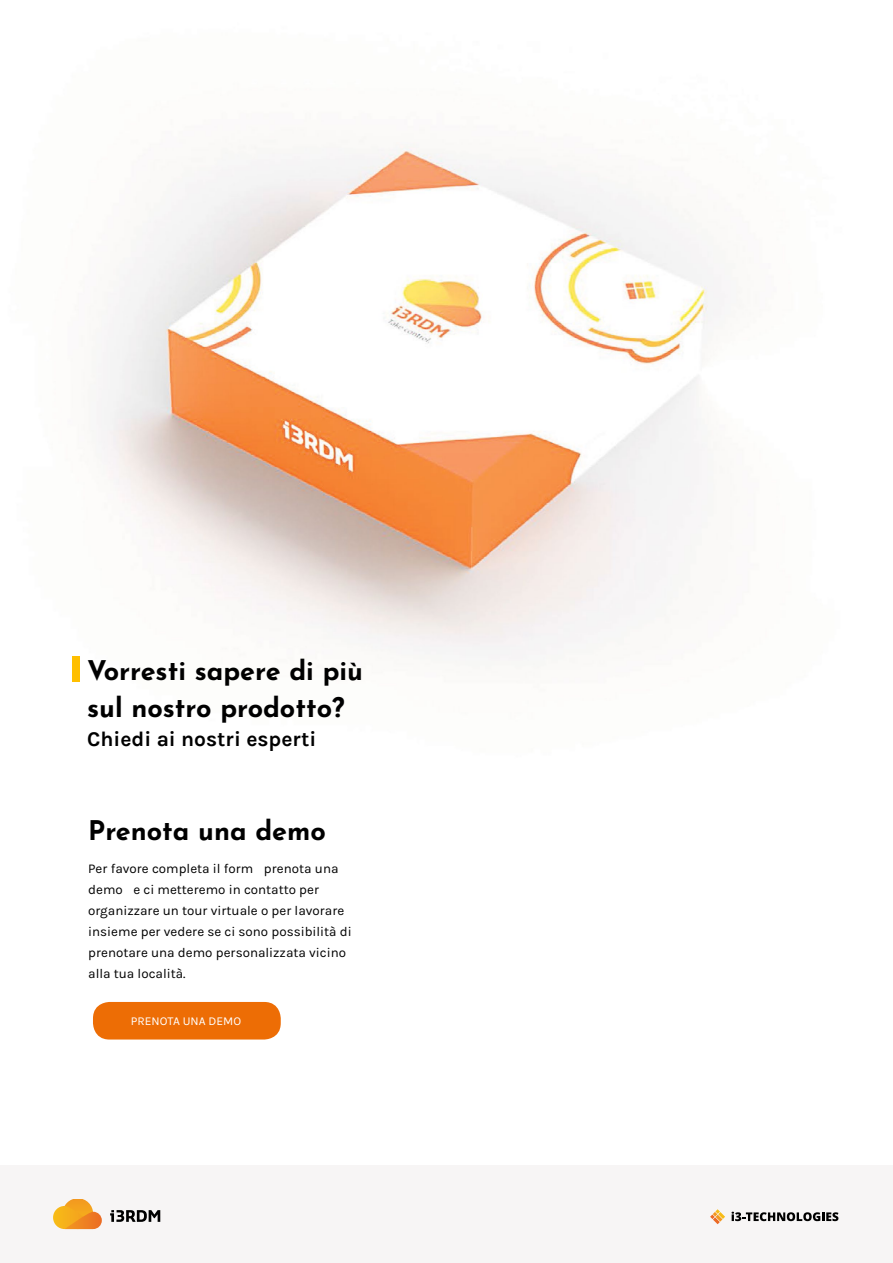
<style>
.page{position:relative;width:893px;height:1263px;background:#fff}
.page>*{position:absolute;margin:0;border:0;box-sizing:border-box;transform-origin:0 0}
.t1{font:700 27px/36.6px "Josefin Sans";color:#000}
.t2{font:700 21px "Karla";color:#000}
.t3{font:13.35px/21px "Karla";color:#000}
.t4{font:12px "Karla";color:#fff}
</style>
<div class="page">
<div style="left:0;top:1165px;width:893px;height:98px;background:#f7f5f5"></div>
<svg style="left:710px;top:1209px;width:15px;height:15px"></svg>
<svg style="left:732px;top:1212px;width:106px;height:9px"></svg>
<svg style="left:110px;top:1210px;width:50px;height:12px"></svg>
<svg style="left:63px;top:1198px;width:30px;height:31px"></svg>
<svg style="left:53px;top:1206px;width:49px;height:23px"></svg>
<img style="left:72px;top:140px;width:669px;height:900px">
<div style="left:93px;top:1002px;width:188px;height:37px;background:#ed6d05;border-radius:17px"></div>
<div style="left:72px;top:657px;width:7px;height:25px;background:#ffbf00"></div>
<h1 class="t1" style="left:87px;top:650px;width:277px">Vorresti sapere di più sul nostro prodotto?</h1>
<h2 class="t2" style="left:87px;top:727px;width:231px">Chiedi ai nostri esperti</h2>
<h1 class="t1" style="left:88px;top:810px;width:239px">Prenota una demo</h1>
<p class="t3" style="left:88px;top:859px;width:265px">Per favore completa il form “prenota una demo e ci metteremo in contatto per organizzare un tour virtuale o per lavorare insieme per vedere se ci sono possibilità di prenotare una demo personalizzata vicino alla tua località.</p>
<p class="t4" style="left:131px;top:1014px;width:112px">PRENOTA UNA DEMO</p>
</div>
